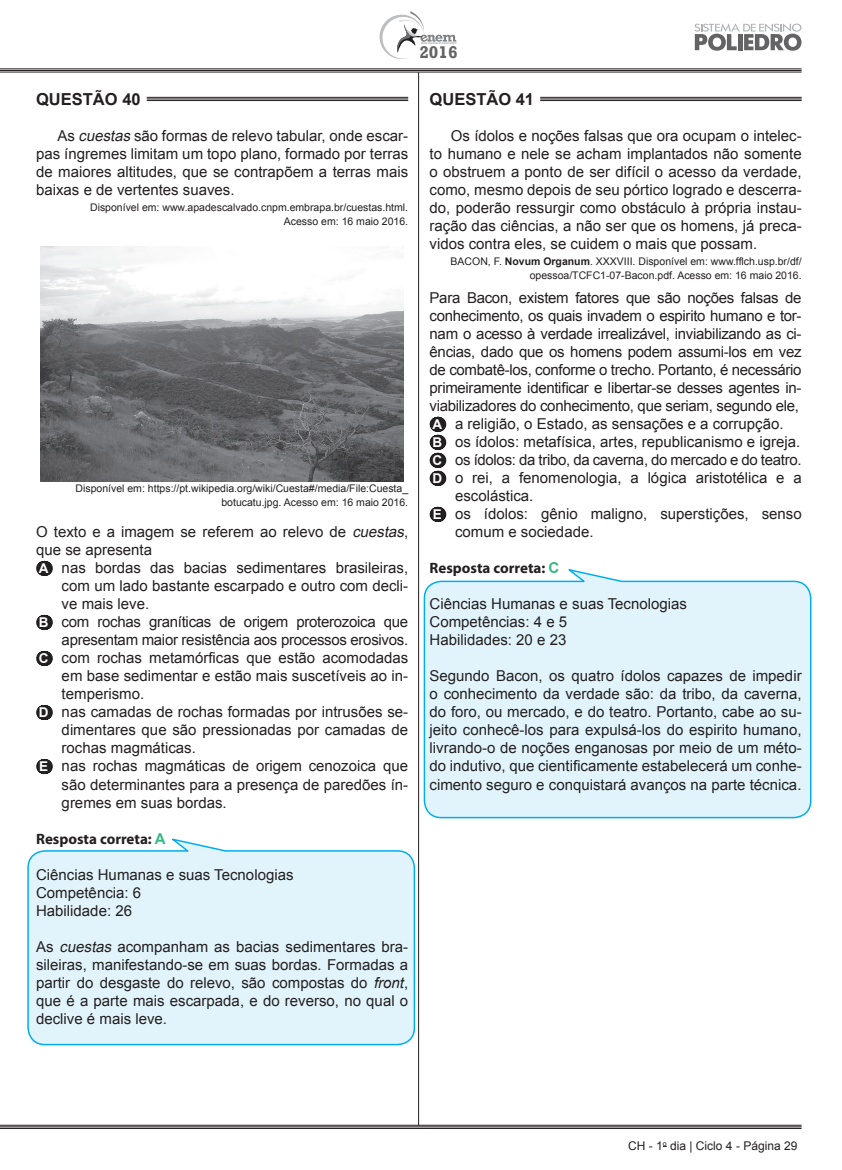
<style>
.page{position:relative;width:842px;height:1170px;background:#fff}
.page>*{position:absolute;margin:0;border:0;box-sizing:border-box;transform-origin:0 0}
.t1{font:700 17.4px "Rockwell";color:#636366}
.t2{font:700 16.5px "Arial";color:#231f20}
.t3{font:15px/18px "Arial";color:#231f20;text-align:justify}
.t4{font:15px "Arial";letter-spacing:-.02em;color:#231f20}
.t5{font:700 15px "Myriad Pro";color:#231f20}
.t6{font:12px "Arial";color:#231f20}
.t7{font:10.5px/13.5px "Arial";color:#231f20;text-align:right}
.s1{font-style:italic}
.s2{font-weight:700;font-size:13.5px;color:#fff}
.s3{font-family:"Arial";color:#38b983}
.s4{font-weight:700}
</style>
<div class="page">
<svg style="left:27px;top:838px;width:389px;height:207px;background:#def3fb"></svg>
<svg style="left:423px;top:569px;width:389px;height:250px;background:#def3fb"></svg>
<hr style="left:418px;top:72px;width:1px;height:1053px;background:#231f20">
<hr style="left:0;top:69px;width:801px;height:1px;background:#231f20">
<hr style="left:0;top:70px;width:801px;height:1px;background:#231f20">
<hr style="left:0;top:72px;width:801px;height:1px;background:#231f20">
<hr style="left:0;top:1124px;width:801px;height:1px;background:#231f20">
<hr style="left:0;top:1126px;width:801px;height:1px;background:#231f20">
<hr style="left:0;top:1128px;width:801px;height:1px;background:#231f20">
<svg style="left:694px;top:23px;width:107px;height:28px"></svg>
<svg style="left:379px;top:11px;width:78px;height:48px"></svg>
<hr style="left:147px;top:97px;width:261px;height:1px;background:#231f20">
<hr style="left:147px;top:98px;width:261px;height:1px;background:#231f20">
<hr style="left:147px;top:100px;width:261px;height:1px;background:#231f20">
<svg style="left:44px;top:561px;width:1px;height:15px"></svg>
<svg style="left:44px;top:615px;width:1px;height:15px"></svg>
<svg style="left:44px;top:651px;width:1px;height:15px"></svg>
<svg style="left:44px;top:705px;width:1px;height:15px"></svg>
<svg style="left:44px;top:759px;width:1px;height:15px"></svg>
<img style="left:41px;top:246px;width:362px;height:235px">
<hr style="left:540px;top:97px;width:262px;height:1px;background:#231f20">
<hr style="left:540px;top:98px;width:262px;height:1px;background:#231f20">
<hr style="left:540px;top:100px;width:262px;height:1px;background:#231f20">
<svg style="left:437px;top:417px;width:2px;height:69px"></svg>
<svg style="left:437px;top:507px;width:2px;height:15px"></svg>
<p class="t1" style="left:419px;top:42px;width:40px">2016</p>
<p class="t2" style="left:36px;top:88px;width:106px">QUESTÃO 40</p>
<p class="t3" style="left:36px;top:127px;width:374px;text-indent:21px">As <span class="s1">cuestas</span> são formas de relevo tabular, onde escar&shy;pas íngremes limitam um topo plano, formado por terras de maiores altitudes, que se contrapõem a terras mais baixas e de vertentes suaves.</p>
<p class="t7" style="left:90px;top:201px;width:320px">Disponível em: www.apadescalvado.cnpm.embrapa.br/cuestas.html.<br>Acesso em: 16 maio 2016.</p>
<p class="t7" style="left:76px;top:481px;width:334px">Disponível em: https://pt.wikipedia.org/wiki/Cuesta#/media/File:Cuesta_ botucatu.jpg. Acesso em: 16 maio 2016.</p>
<p class="t3" style="left:36px;top:523px;width:374px">O texto e a imagem se referem ao relevo de <span class="s1">cuestas</span>,</p>
<p class="t3" style="left:36px;top:541px;width:117px">que se apresenta</p>
<p class="t3" style="left:39px;top:559px;width:371px"><span class="s2">A</span> nas bordas das bacias sedimentares brasileiras,</p>
<p class="t3" style="left:62px;top:577px;width:348px">com um lado bastante escarpado e outro com decli-</p>
<p class="t3" style="left:62px;top:595px;width:89px">ve mais leve.</p>
<p class="t4" style="left:39px;top:611px;width:371px"><span class="s2">B</span> com rochas graníticas de origem proterozoica que</p>
<p class="t4" style="left:62px;top:629px;width:348px">apresentam maior resistência aos processos erosivos.</p>
<p class="t3" style="left:39px;top:649px;width:371px"><span class="s2">C</span> com rochas metamórficas que estão acomodadas</p>
<p class="t3" style="left:62px;top:667px;width:348px">em base sedimentar e estão mais suscetíveis ao in-</p>
<p class="t3" style="left:62px;top:685px;width:84px">temperismo.</p>
<p class="t3" style="left:39px;top:703px;width:371px"><span class="s2">D</span> nas camadas de rochas formadas por intrusões se-</p>
<p class="t3" style="left:62px;top:721px;width:348px">dimentares que são pressionadas por camadas de</p>
<p class="t3" style="left:62px;top:739px;width:136px">rochas magmáticas.</p>
<p class="t3" style="left:39px;top:757px;width:370px"><span class="s2">E</span> nas rochas magmáticas de origem cenozoica que</p>
<p class="t3" style="left:62px;top:775px;width:348px">são determinantes para a presença de paredões ín-</p>
<p class="t3" style="left:62px;top:793px;width:167px">gremes em suas bordas.</p>
<p class="t5" style="left:36px;top:828px;width:131px">Resposta correta: <span class="s3">A</span></p>
<p class="t3" style="left:36px;top:865px;width:259px;text-align:left">Ciências Humanas e suas Tecnologias<br>Competência: 6<br>Habilidade: 26</p>
<p class="t3" style="left:36px;top:937px;width:374px">As <span class="s1">cuestas</span> acompanham as bacias sedimentares bra&shy;sileiras, manifestando-se em suas bordas. Formadas a partir do desgaste do relevo, são compostas do <span class="s1">front</span>, que é a parte mais escarpada, e do reverso, no qual o declive é mais leve.</p>
<p class="t2" style="left:430px;top:88px;width:106px">QUESTÃO 41</p>
<p class="t3" style="left:430px;top:127px;width:374px;text-indent:21px">Os ídolos e noções falsas que ora ocupam o intelec&shy;to humano e nele se acham implantados não somente o obstruem a ponto de ser difícil o acesso da verdade, como, mesmo depois de seu pórtico logrado e descerra&shy;do, poderão ressurgir como obstáculo à própria instau&shy;ração das ciências, a não ser que os homens, já preca&shy;vidos contra eles, se cuidem o mais que possam.</p>
<p class="t7" style="left:451px;top:255px;width:353px">BACON, F. <span class="s4">Novum Organum</span>. XXXVIII. Disponível em: www.fflch.usp.br/df/ opessoa/TCFC1-07-Bacon.pdf. Acesso em: 16 maio 2016.</p>
<p class="t4" style="left:430px;top:287px;width:374px">Para Bacon, existem fatores que são noções falsas de</p>
<p class="t4" style="left:430px;top:305px;width:373px">conhecimento, os quais invadem o espirito humano e tor-</p>
<p class="t4" style="left:430px;top:323px;width:373px">nam o acesso à verdade irrealizável, inviabilizando as ci-</p>
<p class="t4" style="left:430px;top:341px;width:374px">ências, dado que os homens podem assumi-los em vez</p>
<p class="t4" style="left:430px;top:359px;width:374px">de combatê-los, conforme o trecho. Portanto, é necessário</p>
<p class="t4" style="left:430px;top:377px;width:373px">primeiramente identificar e libertar-se desses agentes in-</p>
<p class="t4" style="left:430px;top:395px;width:371px">viabilizadores do conhecimento, que seriam, segundo ele,</p>
<p class="t3" style="left:432px;top:415px;width:353px"><span class="s2">A</span> a religião, o Estado, as sensações e a corrupção.</p>
<p class="t3" style="left:432px;top:433px;width:369px"><span class="s2">B</span> os ídolos: metafísica, artes, republicanismo e igreja.</p>
<p class="t4" style="left:432px;top:449px;width:371px"><span class="s2">C</span> os ídolos: da tribo, da caverna, do mercado e do teatro.</p>
<p class="t3" style="left:432px;top:469px;width:371px"><span class="s2">D</span> o rei, a fenomenologia, a lógica aristotélica e a</p>
<p class="t3" style="left:455px;top:487px;width:80px">escolástica.</p>
<p class="t3" style="left:433px;top:505px;width:370px"><span class="s2">E</span> os ídolos: gênio maligno, superstições, senso</p>
<p class="t3" style="left:455px;top:523px;width:140px">comum e sociedade.</p>
<p class="t5" style="left:430px;top:558px;width:131px">Resposta correta: <span class="s3">C</span></p>
<p class="t3" style="left:430px;top:595px;width:259px;text-align:left">Ciências Humanas e suas Tecnologias<br>Competências: 4 e 5<br>Habilidades: 20 e 23</p>
<p class="t3" style="left:430px;top:667px;width:374px">Segundo Bacon, os quatro ídolos capazes de impedir o conhecimento da verdade são: da tribo, da caverna, do foro, ou mercado, e do teatro. Portanto, cabe ao su&shy;jeito conhecê-los para expulsá-los do espirito humano, livrando-o de noções enganosas por meio de um méto&shy;do indutivo, que cientificamente estabelecerá um conhe&shy;cimento seguro e conquistará avanços na parte técnica.</p>
<p class="t6" style="left:628px;top:1136px;width:171px">CH - 1<sup>o</sup> dia | Ciclo 4 - Página 29</p>
</div>
